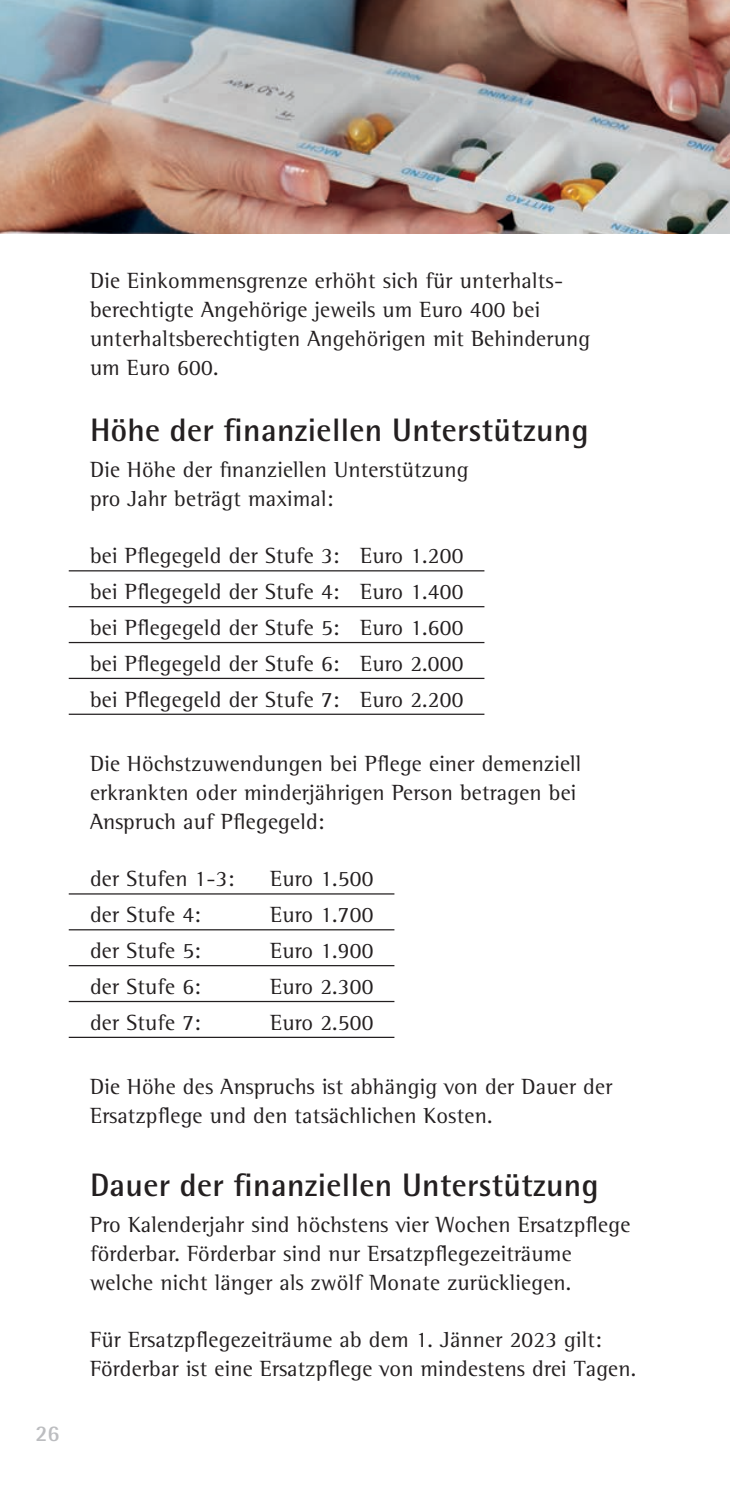
<style>
.page{position:relative;width:730px;height:1489px;background:#fff}
.page>*{position:absolute;margin:0;border:0;box-sizing:border-box;transform-origin:0 0}
.Fließtext{font:700 32.5px "Rotis Semi Sans Pro";letter-spacing:.01em;color:#231f20}
.Überschrift_2{font:700 32.5px "Rotis Semi Sans Pro";letter-spacing:.01em;color:#231f20}
.Fließtext-2{font:22.5px/28.8px "Rotis Semi Serif Pro";letter-spacing:.01em;color:#231f20}
.t1{font:700 22.5px "Rotis Semi Sans Pro";color:#bcbdc0}
</style>
<div class="page">
<hr style="left:69px;top:570px;width:415px;height:1px;background:#231f20">
<hr style="left:69px;top:606px;width:415px;height:1px;background:#231f20">
<hr style="left:69px;top:642px;width:415px;height:1px;background:#231f20">
<hr style="left:69px;top:677px;width:415px;height:2px;background:#231f20">
<hr style="left:69px;top:713px;width:415px;height:2px;background:#231f20">
<hr style="left:69px;top:893px;width:325px;height:1px;background:#231f20">
<hr style="left:69px;top:929px;width:325px;height:1px;background:#231f20">
<hr style="left:69px;top:965px;width:325px;height:1px;background:#231f20">
<hr style="left:69px;top:1000px;width:325px;height:2px;background:#231f20">
<hr style="left:69px;top:1036px;width:325px;height:1px;background:#231f20">
<img style="left:0;top:0;width:730px;height:234px">
<p class="t1" style="left:35px;top:1419px;width:26px">26</p>
<p class="Fließtext-2" style="left:90px;top:266px;width:502px">Die Einkommensgrenze erhöht sich für unterhalts&shy;berechtigte Angehörige jeweils um Euro 400 bei unterhaltsberechtigten Angehörigen mit Behinderung</p>
<p class="Fließtext-2" style="left:90px;top:353px;width:130px">um Euro 600.</p>
<p class="Überschrift_2" style="left:90px;top:410px;width:500px">Höhe der finanziellen Unterstützung</p>
<p class="Fließtext-2" style="left:90px;top:455px;width:380px">Die Höhe der finanziellen Unterstützung pro Jahr beträgt maximal:</p>
<p class="Fließtext-2" style="left:90px;top:541px;width:375px">bei Pflegegeld der Stufe 3: Euro 1.200</p>
<p class="Fließtext-2" style="left:90px;top:577px;width:375px">bei Pflegegeld der Stufe 4: Euro 1.400</p>
<p class="Fließtext-2" style="left:90px;top:613px;width:375px">bei Pflegegeld der Stufe 5: Euro 1.600</p>
<p class="Fließtext-2" style="left:90px;top:648px;width:375px">bei Pflegegeld der Stufe 6: Euro 2.000</p>
<p class="Fließtext-2" style="left:90px;top:684px;width:375px">bei Pflegegeld der Stufe 7: Euro 2.200</p>
<p class="Fließtext-2" style="left:90px;top:749px;width:493px">Die Höchstzuwendungen bei Pflege einer demenziell erkrankten oder minderjährigen Person betragen bei<br>Anspruch auf Pflegegeld:</p>
<p class="Fließtext-2" style="left:90px;top:864px;width:146px">der Stufen 1-3:</p>
<p class="Fließtext-2" style="left:270px;top:864px;width:105px">Euro 1.500</p>
<p class="Fließtext-2" style="left:90px;top:900px;width:112px">der Stufe 4:</p>
<p class="Fließtext-2" style="left:270px;top:900px;width:105px">Euro 1.700</p>
<p class="Fließtext-2" style="left:90px;top:935px;width:112px">der Stufe 5:</p>
<p class="Fließtext-2" style="left:270px;top:935px;width:105px">Euro 1.900</p>
<p class="Fließtext-2" style="left:90px;top:971px;width:112px">der Stufe 6:</p>
<p class="Fließtext-2" style="left:270px;top:971px;width:105px">Euro 2.300</p>
<p class="Fließtext-2" style="left:90px;top:1007px;width:112px">der Stufe 7:</p>
<p class="Fließtext-2" style="left:270px;top:1007px;width:105px">Euro 2.500</p>
<p class="Fließtext-2" style="left:90px;top:1072px;width:524px">Die Höhe des Anspruchs ist abhängig von der Dauer der<br>Ersatzpflege und den tatsächlichen Kosten.</p>
<p class="Fließtext" style="left:90px;top:1165px;width:510px">Dauer der finanziellen Unterstützung</p>
<p class="Fließtext-2" style="left:90px;top:1210px;width:542px">Pro Kalenderjahr sind höchstens vier Wochen Ersatzpflege förderbar. Förderbar sind nur Ersatzpflegezeiträume welche nicht länger als zwölf Monate zurückliegen.</p>
<p class="Fließtext-2" style="left:90px;top:1325px;width:548px">Für Ersatzpflegezeiträume ab dem 1. Jänner 2023 gilt:<br>Förderbar ist eine Ersatzpflege von mindestens drei Tagen.</p>
</div>
